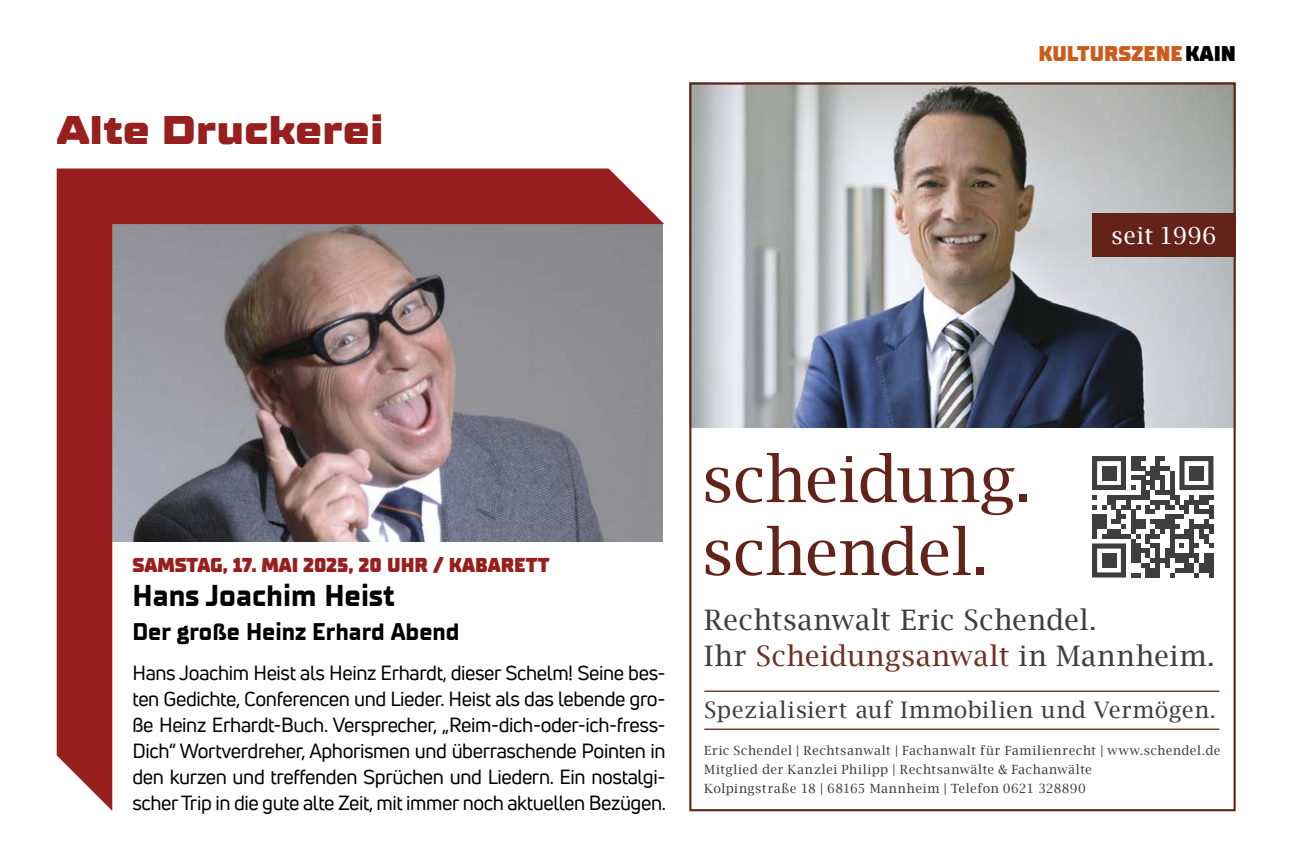
<style>
.page{position:relative;width:1293px;height:868px;background:#fff}
.page>*{position:absolute;margin:0;border:0;box-sizing:border-box;transform-origin:0 0}
.t1{font:63.8px/72.8px "Lucida Bright";letter-spacing:-.015em;color:#642318}
.t2{font:900 40px "TT Supermolot Neue Exp";color:#971f1d}
.t3{font:700 30px "TT Supermolot Neue";color:#000}
.t4{font:28.2px/36.4px "Lucida Bright";letter-spacing:.015em;color:#3f3e3e}
.t5{font:700 24px "TT Supermolot Neue";color:#000}
.t6{font:23.6px "Lucida Bright";letter-spacing:.015em;color:#fff}
.t7{font:22.6px "Lucida Bright";letter-spacing:.03em;color:#3f3e3e}
.t8{font:900 21.2px "TT Supermolot Neue";color:#cd5b1c}
.t9{font:20px/26px "Uni Neue";letter-spacing:-.02em;color:#000;text-align:justify}
.t10{font:900 20px "TT Supermolot Neue";color:#971f1d}
.t11{font:12.8px/19.2px "Lucida Bright";letter-spacing:.035em;color:#3f3e3e}
.s1{color:#000}
.s2{color:#6f3122}
</style>
<div class="page">
<svg style="left:57px;top:168px;width:606px;height:642px"></svg>
<svg style="left:604px;top:168px;width:61px;height:71px"></svg>
<img style="left:692px;top:85px;width:540px;height:342px">
<svg style="left:1092px;top:456px;width:121px;height:121px"></svg>
<div style="left:1101px;top:465px;width:15px;height:15px;background:#3f3e3e"></div>
<div style="left:1189px;top:465px;width:14px;height:15px;background:#3f3e3e"></div>
<div style="left:1101px;top:553px;width:15px;height:14px;background:#3f3e3e"></div>
<hr style="left:704px;top:728px;width:515px;height:1px;background:#642318">
<div style="left:1092px;top:213px;width:143px;height:44px;background:#642318"></div>
<hr style="left:704px;top:690px;width:515px;height:1px;background:#642318">
<h2 class="t2" style="left:57px;top:106px;width:328px">Alte Druckerei</h2>
<p class="t8" style="left:1038px;top:40px;width:199px">KULTURSZENE<span class="s1">KAIN</span></p>
<p class="t6" style="left:1111px;top:222px;width:107px">seit 1996</p>
<p class="t10" style="left:132px;top:552px;width:419px">SAMSTAG, 17. MAI 2025, 20 UHR / KABARETT</p>
<h3 class="t3" style="left:132px;top:577px;width:264px">Hans Joachim Heist</h3>
<p class="t5" style="left:132px;top:617px;width:329px">Der große Heinz Erhard Abend</p>
<p class="t9" style="left:132px;top:659px;width:535px">Hans Joachim Heist als Heinz Erhardt, dieser Schelm! Seine bes&shy;ten Gedichte, Conferencen und Lieder. Heist als das lebende gro&shy;ße Heinz Erhardt-Buch. Versprecher, „Reim-dich-oder-ich-fress-Dich“ Wortverdreher, Aphorismen und überraschende Pointen in den kurzen und treffenden Sprüchen und Liedern. Ein nostalgi&shy;scher Trip in die gute alte Zeit, mit immer noch aktuellen Bezügen.</p>
<h1 class="t1" style="left:701px;top:442px;width:331px">scheidung. schendel.</h1>
<h3 class="t4" style="left:704px;top:601px;width:512px">Rechtsanwalt Eric Schendel.<br>Ihr <span class="s2">Scheidungsanwalt</span> in Mannheim.</h3>
<p class="t7" style="left:704px;top:696px;width:513px">Spezialisiert auf Immobilien und Vermögen.</p>
<p class="t11" style="left:704px;top:740px;width:518px">Eric Schendel | Rechtsanwalt | Fachanwalt für Familienrecht | www.schendel.de<br>Mitglied der Kanzlei Philipp | Rechtsanwälte &amp; Fachanwälte<br>Kolpingstraße 18 | 68165 Mannheim | Telefon 0621 328890</p>
</div>
